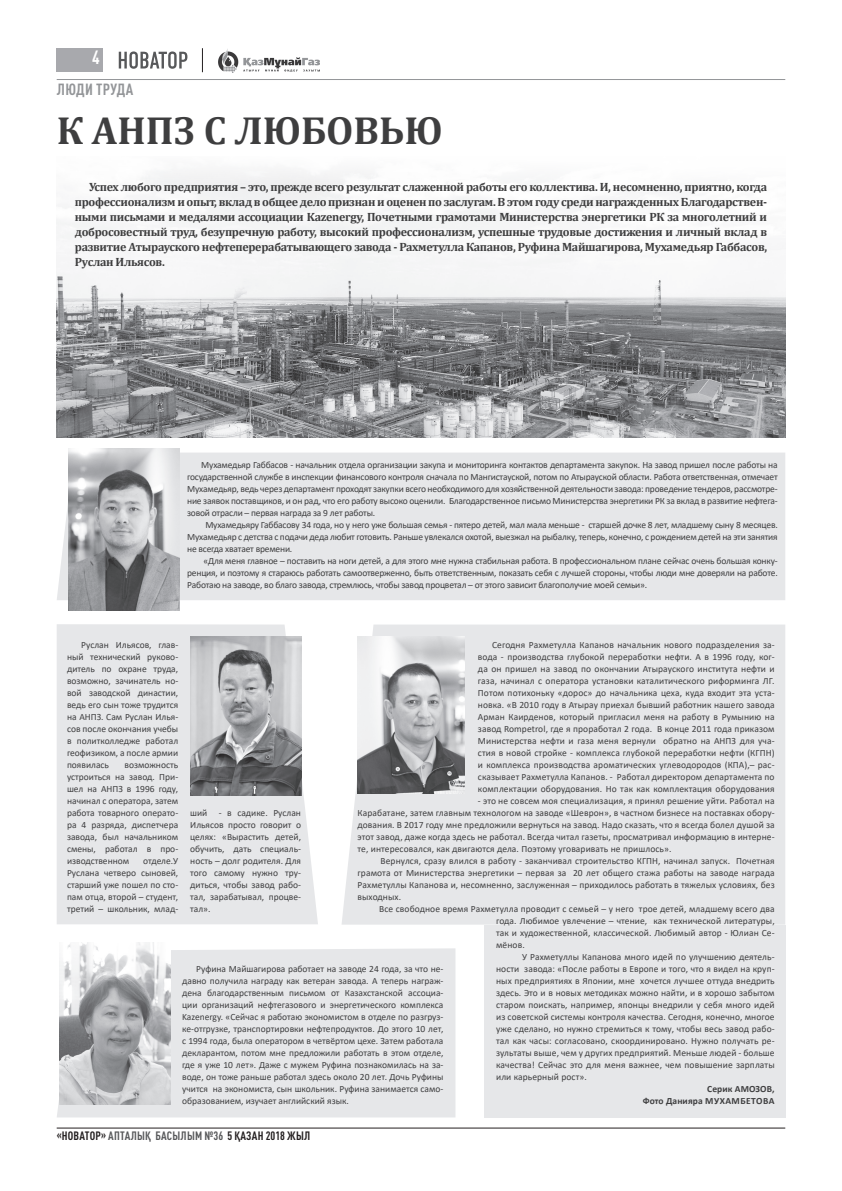
<style>
.page{position:relative;width:842px;height:1191px;background:#fff}
.page>*{position:absolute;margin:0;border:0;box-sizing:border-box;transform-origin:0 0}
.t1{font:700 39.4px "Cambria";color:#3e3e3f}
.t2{font:700 condensed 19px "DIN Pro";color:#fff}
.t3{font:700 condensed 16px "DIN Pro";color:#939598}
.t4{font:700 12px/15px "Cambria";letter-spacing:-.025em;color:#3e3e3f;text-align:justify}
.t5{font:700 condensed 12px "DIN Pro";color:#231f20}
.t6{font:700 condensed 12px "DIN Pro";color:#57585a}
.t7{font:9.5px/12px "Calibri";color:#3e3e3f;text-align:justify}
.t8{font:700 9.5px/12px "Calibri";letter-spacing:.01em;color:#3e3e3f}
.s1{color:#57585a}
</style>
<div class="page">
<hr style="left:57px;top:1127px;width:728px;height:1px;background:#231f20">
<img style="left:219px;top:49px;width:101px;height:23px">
<svg style="left:119px;top:51px;width:68px;height:18px"></svg>
<div style="left:57px;top:48px;width:46px;height:24px;background:#a8a9ad"></div>
<svg style="left:202px;top:48px;width:1px;height:24px"></svg>
<hr style="left:57px;top:79px;width:728px;height:1px;background:#939598">
<div style="left:57px;top:452px;width:728px;height:148px;background:#e6e7e9"></div>
<svg style="left:57px;top:624px;width:261px;height:300px;background:#e7e8e9"></svg>
<div style="left:342px;top:624px;width:443px;height:300px;background:#e6e7e9"></div>
<div style="left:57px;top:948px;width:398px;height:169px;background:#e6e7e9"></div>
<img style="left:358px;top:636px;width:107px;height:157px">
<img style="left:60px;top:942px;width:110px;height:162px">
<img style="left:57px;top:170px;width:728px;height:268px">
<img style="left:68px;top:448px;width:111px;height:162px">
<img style="left:191px;top:636px;width:110px;height:159px">
<div style="left:484px;top:924px;width:301px;height:193px;background:#e6e7e9"></div>
<h2 class="t2" style="left:92px;top:43px;width:9px">4</h2>
<h3 class="t3" style="left:57px;top:78px;width:48px">Люди труда</h3>
<h1 class="t1" style="left:57px;top:103px;width:87px">к анпз</h1>
<h1 class="t1" style="left:204px;top:103px;width:240px">с любовью</h1>
<p class="t4" style="left:75px;top:179px;width:694px;text-indent:14px">Успех любого предприятия – это, прежде всего результат слаженной работы его коллектива. И, несомненно, приятно, когда профессионализм и опыт, вклад в общее дело признан и оценен по заслугам. В этом году среди награжденных Благодарствен&shy;ными письмами и медалями ассоциации Kazenergy, Почетными грамотами Министерства энергетики РК за многолетний и добросовестный труд, безупречную работу, высокий профессионализм, успешные трудовые достижения и личный вклад в развитие Атырауского нефтеперерабатывающего завода - Рахметулла Капанов, Руфина Майшагирова, Мухамедьяр Габбасов, Руслан Ильясов.</p>
<p class="t7" style="left:187px;top:459px;width:592px;text-indent:14px">Мухамедьяр Габбасов - начальник отдела организации закупа и мониторинга контактов департамента закупок. На завод пришел после работы на государственной службе в инспекции финансового контроля сначала по Мангистауской, потом по Атырауской области. Работа ответственная, отмечает Мухамедьяр, ведь через департамент проходят закупки всего необходимого для хозяйственной деятельности завода: проведение тендеров, рассмотре&shy;ние заявок поставщиков, и он рад, что его работу высоко оценили. Благодарственное письмо Министерства энергетики РК за вклад в развитие нефтега&shy;зовой отрасли – первая награда за 9 лет работы.</p>
<p class="t7" style="left:187px;top:519px;width:592px;text-indent:18px">Мухамедьяру Габбасову 34 года, но у него уже большая семья - пятеро детей, мал мала меньше - старшей дочке 8 лет, младшему сыну 8 месяцев.<br>Мухамедьяр с детства с подачи деда любит готовить. Раньше увлекался охотой, выезжал на рыбалку, теперь, конечно, с рождением детей на эти занятия не всегда хватает времени.</p>
<p class="t7" style="left:187px;top:555px;width:592px;text-indent:16px">«Для меня главное – поставить на ноги детей, а для этого мне нужна стабильная работа. В профессиональном плане сейчас очень большая конку&shy;ренция, и поэтому я стараюсь работать самоотверженно, быть ответственным, показать себя с лучшей стороны, чтобы люди мне доверяли на работе.<br>Работаю на заводе, во благо завода, стремлюсь, чтобы завод процветал – от этого зависит благополучие моей семьи».</p>
<p class="t7" style="left:67px;top:639px;width:113px;text-indent:14px">Руслан Ильясов, глав&shy;ный технический руково&shy;дитель по охране труда, возможно, зачинатель но&shy;вой заводской династии, ведь его сын тоже трудится на АНПЗ. Сам Руслан Илья&shy;сов после окончания учебы в политколледже работал геофизиком, а после армии появилась</p>
<p class="t7" style="left:67px;top:759px;width:113px;text-indent:57px">возможность устроиться на завод. При&shy;шел на АНПЗ в 1996 году, начинал с оператора, затем работа товарного операто&shy;ра 4 разряда, диспетчера завода, был начальником смены, работал в про&shy;изводственном</p>
<p class="t7" style="left:67px;top:855px;width:113px;text-indent:76px">отделе.У Руслана четверо сыновей, старший уже пошел по сто&shy;пам отца, второй – студент, третий – школьник, млад-</p>
<p class="t7" style="left:190px;top:807px;width:112px">ший - в садике. Руслан Ильясов просто говорит о целях: «Вырастить детей, обучить, дать специаль&shy;ность – долг родителя. Для того самому нужно тру&shy;диться, чтобы завод рабо&shy;тал, зарабатывал, процве&shy;тал».</p>
<p class="t7" style="left:478px;top:639px;width:298px;text-indent:14px">Сегодня Рахметулла Капанов начальник нового подразделения за&shy;вода - производства глубокой переработки нефти. А в 1996 году, ког&shy;да он пришел на завод по окончании Атырауского института нефти и газа, начинал с оператора установки каталитического риформинга ЛГ.<br>Потом потихоньку «дорос» до начальника цеха, куда входит эта уста&shy;новка. «В 2010 году в Атырау приехал бывший работник нашего завода Арман Каирденов, который пригласил меня на работу в Румынию на завод Rompetrol, где я проработал 2 года. В конце 2011 года приказом Министерства нефти и газа меня вернули обратно на АНПЗ для уча&shy;стия в новой стройке - комплекса глубокой переработки нефти (КГПН) и комплекса производства ароматических углеводородов (КПА),– рас&shy;сказывает Рахметулла Капанов. - Работал директором департамента по комплектации оборудования. Но так как комплектация оборудования</p>
<p class="t7" style="left:358px;top:795px;width:419px;text-indent:120px">- это не совсем моя специализация, я принял решение уйти. Работал на Карабатане, затем главным технологом на заводе «Шеврон», в частном бизнесе на поставках обору&shy;дования. В 2017 году мне предложили вернуться на завод. Надо сказать, что я всегда болел душой за этот завод, даже когда здесь не работал. Всегда читал газеты, просматривал информацию в интерне&shy;те, интересовался, как двигаются дела. Поэтому уговаривать не пришлось».</p>
<p class="t7" style="left:358px;top:855px;width:419px;text-indent:23px">Вернулся, сразу влился в работу - заканчивал строительство КГПН, начинал запуск. Почетная грамота от Министерства энергетики – первая за 20 лет общего стажа работы на заводе награда Рахметуллы Капанова и, несомненно, заслуженная – приходилось работать в тяжелых условиях, без выходных.</p>
<p class="t7" style="left:379px;top:903px;width:397px">Все свободное время Рахметулла проводит с семьей – у него трое детей, младшему всего два</p>
<p class="t7" style="left:182px;top:963px;width:263px;text-indent:14px">Руфина Майшагирова работает на заводе 24 года, за что не&shy;давно получила награду как ветеран завода. А теперь награж&shy;дена благодарственным письмом от Казахстанской ассоциа&shy;ции организаций нефтегазового и энергетического комплекса Kazenergy. «Сейчас я работаю экономистом в отделе по разгруз&shy;ке-отгрузке, транспортировки нефтепродуктов. До этого 10 лет, с 1994 года, была оператором в четвёртом цехе. Затем работала декларантом, потом мне предложили работать в этом отделе, где я уже 10 лет». Даже с мужем Руфина познакомилась на за&shy;воде, он тоже раньше работал здесь около 20 лет. Дочь Руфины учится на экономиста, сын школьник. Руфина занимается само&shy;образованием, изучает английский язык.</p>
<p class="t5" style="left:57px;top:1127px;width:59px">«НОВАТОР» <span class="s1">апталы</span></p>
<p class="t6" style="left:145px;top:1127px;width:18px">қ басылым</p>
<p class="t5" style="left:205px;top:1127px;width:43px"><span class="s1">№36</span> 5 қазан</p>
<p class="t5" style="left:266px;top:1127px;width:30px">2018 жыл</p>
<p class="t7" style="left:496px;top:915px;width:280px">года. Любимое увлечение – чтение, как технической литературы, так и художественной, классической. Любимый автор - Юлиан Се&shy;мёнов.</p>
<p class="t7" style="left:496px;top:951px;width:280px;text-indent:26px">У Рахметуллы Капанова много идей по улучшению деятель&shy;ности завода: «После работы в Европе и того, что я видел на круп&shy;ных предприятиях в Японии, мне хочется лучшее оттуда внедрить здесь. Это и в новых методиках можно найти, и в хорошо забытом старом поискать, например, японцы внедрили у себя много идей из советской системы контроля качества. Сегодня, конечно, многое уже сделано, но нужно стремиться к тому, чтобы весь завод рабо&shy;тал как часы: согласовано, скоординировано. Нужно получать ре&shy;зультаты выше, чем у других предприятий. Меньше людей - больше качества! Сейчас это для меня важнее, чем повышение зарплаты или карьерный рост».</p>
<p class="t8" style="left:643px;top:1083px;width:133px;text-indent:64px">Серик АМОЗОВ,<br>Фото Данияра Мухамбе</p>
<p class="t8" style="left:751px;top:1095px;width:25px">това</p>
</div>
